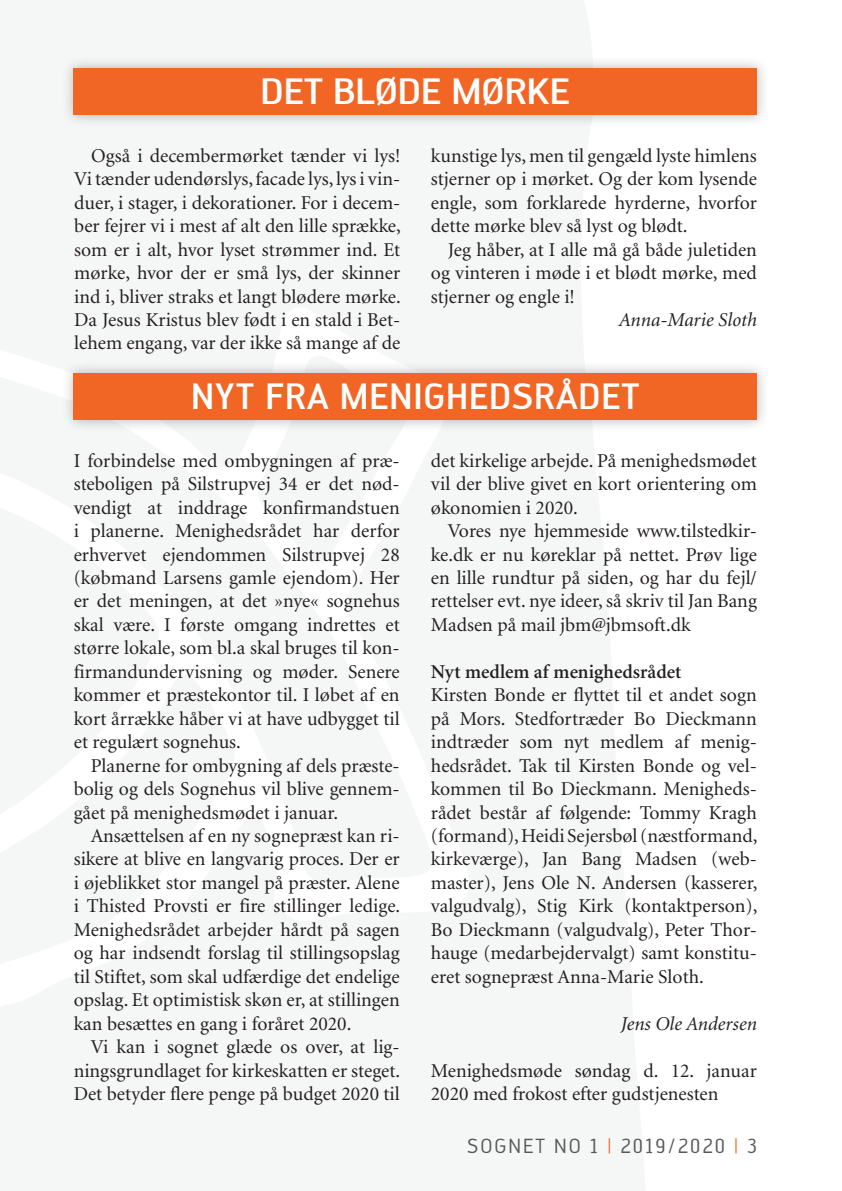
<style>
.page{position:relative;width:842px;height:1191px;background:#fff}
.page>*{position:absolute;margin:0;border:0;box-sizing:border-box;transform-origin:0 0}
.t1{font:500 36px "Engel";letter-spacing:.025em;color:#fff;scale:.95 1}
.t2{font:500 36px "Engel";color:#fff}
.t3{font:20px "Engel";letter-spacing:.1em;color:#57585a}
.Brødtxt_m_indr{font:19.6px/23.4px "Minion";color:#231f20;text-align:justify}
.Brødtxt_u_indr{font:19.6px/23.4px "Minion";color:#231f20;text-align:justify}
.Brødtxt_m_indr-2{font:italic 19.6px "Minion";color:#231f20}
.Mellemrubrik{font:600 19.6px "Minion";color:#231f20}
.s1{color:#f26625}
</style>
<div class="page">
<div style="left:61px;top:56px;width:708px;height:71px;background:#231f20;opacity:.3"></div>
<div style="left:74px;top:68px;width:683px;height:47px;background:#f26625"></div>
<div style="left:61px;top:361px;width:708px;height:71px;background:#231f20;opacity:.3"></div>
<div style="left:74px;top:373px;width:683px;height:47px;background:#f26625"></div>
<p class="t2" style="left:261px;top:71px;width:311px">DET BLØDE MØRKE</p>
<p class="Brødtxt_m_indr" style="left:74px;top:145px;width:328px;text-indent:17px">Også i decembermørket tænder vi lys!<br>Vi tænder udendørslys, facade lys, lys i vin&shy;duer, i stager, i dekorationer. For i decem&shy;ber fejrer vi i mest af alt den lille sprække, som er i alt, hvor lyset strømmer ind. Et mørke, hvor der er små lys, der skinner ind i, bliver straks et langt blødere mørke.<br>Da Jesus Kristus blev født i en stald i Bet&shy;lehem engang, var der ikke så mange af de</p>
<p class="Brødtxt_m_indr" style="left:431px;top:145px;width:328px">kunstige lys, men til gengæld lyste himlens stjerner op i mørket. Og der kom lysende engle, som forklarede hyrderne, hvorfor dette mørke blev så lyst og blødt.</p>
<p class="Brødtxt_m_indr" style="left:431px;top:238px;width:328px;text-indent:17px">Jeg håber, at I alle må gå både juletiden og vinteren i møde i et blødt mørke, med stjerner og engle i!</p>
<p class="Brødtxt_m_indr-2" style="left:619px;top:310px;width:140px">Anna-Marie Sloth</p>
<p class="t1" style="left:191px;top:375px;width:473px">NYT FRA MENIGHEDSRÅDET</p>
<p class="Brødtxt_u_indr" style="left:74px;top:449px;width:328px">I forbindelse med ombygningen af præ&shy;steboligen på Silstrupvej 34 er det nød&shy;vendigt at inddrage konfirmandstuen i planerne. Menighedsrådet har derfor erhvervet ejendommen Silstrupvej 28 (købmand Larsens gamle ejendom). Her er det meningen, at det »nye« sognehus skal være. I første omgang indrettes et større lokale, som bl.a skal bruges til kon&shy;firmandundervisning og møder. Senere kommer et præstekontor til. I løbet af en kort årrække håber vi at have udbygget til et regulært sognehus.</p>
<p class="Brødtxt_m_indr" style="left:74px;top:754px;width:327px;text-indent:17px">Planerne for ombygning af dels præste&shy;bolig og dels Sognehus vil blive gennem&shy;gået på menighedsmødet i januar.</p>
<p class="Brødtxt_m_indr" style="left:74px;top:824px;width:328px;text-indent:17px">Ansættelsen af en ny sognepræst kan ri&shy;sikere at blive en langvarig proces. Der er i øjeblikket stor mangel på præster. Alene i Thisted Provsti er fire stillinger ledige.<br>Menighedsrådet arbejder hårdt på sagen og har indsendt forslag til stillingsopslag til Stiftet, som skal udfærdige det endelige opslag. Et optimistisk skøn er, at stillingen kan besættes en gang i foråret 2020.</p>
<p class="Brødtxt_m_indr" style="left:74px;top:1035px;width:328px;text-indent:17px">Vi kan i sognet glæde os over, at lig&shy;ningsgrundlaget for kirkeskatten er steget.<br>Det betyder flere penge på budget 2020 til</p>
<p class="Brødtxt_m_indr" style="left:431px;top:449px;width:328px">det kirkelige arbejde. På menighedsmødet vil der blive givet en kort orientering om økonomien i 2020.</p>
<p class="Brødtxt_m_indr" style="left:431px;top:520px;width:328px;text-indent:17px">Vores nye hjemmeside www.tilstedkir&shy;ke.dk er nu køreklar på nettet. Prøv lige en lille rundtur på siden, og har du fejl/ rettelser evt. nye ideer, så skriv til Jan Bang Madsen på mail jbm@jbmsoft.dk</p>
<p class="Mellemrubrik" style="left:431px;top:661px;width:252px">Nyt medlem af menighedsrådet</p>
<p class="Brødtxt_u_indr" style="left:431px;top:684px;width:328px">Kirsten Bonde er flyttet til et andet sogn på Mors. Stedfortræder Bo Dieckmann indtræder som nyt medlem af menig&shy;hedsrådet. Tak til Kirsten Bonde og vel&shy;kommen til Bo Dieckmann. Menigheds&shy;rådet består af følgende: Tommy Kragh (formand), Heidi Sejersbøl (næstformand, kirkeværge), Jan Bang Madsen (web&shy;master), Jens Ole N. Andersen (kasserer, valgudvalg), Stig Kirk (kontaktperson), Bo Dieckmann (valgudvalg), Peter Thor&shy;hauge (medarbejdervalgt) samt konstitu&shy;eret sognepræst Anna-Marie Sloth.</p>
<p class="Brødtxt_m_indr-2" style="left:621px;top:1013px;width:138px">Jens Ole Andersen</p>
<p class="Brødtxt_u_indr" style="left:431px;top:1059px;width:328px">Menighedsmøde søndag d. 12. januar<br>2020 med frokost efter gudstjenesten</p>
<p class="t3" style="left:467px;top:1134px;width:291px">SOGNET NO 1 <span class="s1">|</span> 2019/2020 <span class="s1">|</span> 3</p>
</div>
